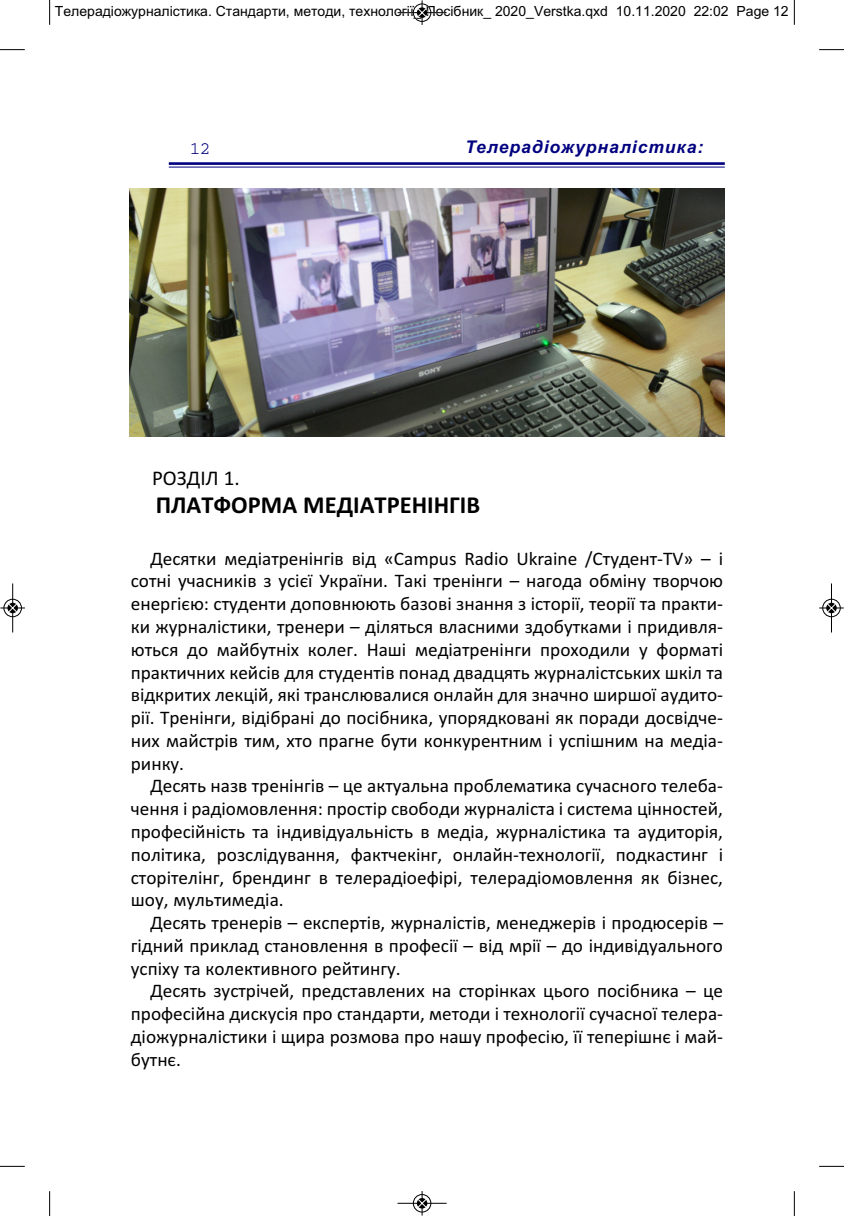
<style>
.page{position:relative;width:844px;height:1216px;background:#fff}
.page>*{position:absolute;margin:0;border:0;box-sizing:border-box;transform-origin:0 0}
.t1{font:700 24.5px "Calibri";color:#000}
.t2{font:21px "Calibri";color:#000}
.t3{font:19.25px/22.8px "Calibri";color:#000;text-align:justify}
.t4{font:italic 700 17.5px "Arial";letter-spacing:.055em;color:#000080}
.t5{font:17.5px "Courier";color:#000080}
.t6{font:14px "Arial";color:#000}
</style>
<div class="page">
<hr style="left:169px;top:162px;width:555px;height:3px;background:#000080">
<hr style="left:169px;top:167px;width:555px;height:1px;background:#000080">
<img style="left:129px;top:189px;width:595px;height:248px">
<svg style="left:49px;top:0;width:1px;height:25px"></svg>
<svg style="left:0;top:49px;width:25px;height:1px"></svg>
<svg style="left:793px;top:0;width:1px;height:25px"></svg>
<svg style="left:819px;top:49px;width:24px;height:1px"></svg>
<svg style="left:49px;top:1191px;width:1px;height:24px"></svg>
<svg style="left:0;top:1165px;width:25px;height:1px"></svg>
<svg style="left:793px;top:1191px;width:1px;height:24px"></svg>
<svg style="left:819px;top:1165px;width:24px;height:1px"></svg>
<div style="left:412px;top:3px;width:19px;height:19px;border:1px solid #fff;border-radius:50%"></div>
<hr style="left:397px;top:12px;width:49px;height:1px;background:#000">
<div style="left:413px;top:4px;width:18px;height:18px;border:1px solid #000;border-radius:50%"></div>
<svg style="left:417px;top:0;width:9px;height:25px"></svg>
<div style="left:412px;top:1193px;width:19px;height:19px;border:1px solid #fff;border-radius:50%"></div>
<hr style="left:397px;top:1202px;width:49px;height:1px;background:#000">
<div style="left:413px;top:1194px;width:18px;height:18px;border:1px solid #000;border-radius:50%"></div>
<svg style="left:417px;top:1191px;width:9px;height:24px"></svg>
<div style="left:3px;top:598px;width:19px;height:19px;border:1px solid #fff;border-radius:50%"></div>
<hr style="left:12px;top:583px;width:1px;height:49px;background:#000">
<div style="left:4px;top:599px;width:18px;height:18px;border:1px solid #000;border-radius:50%"></div>
<svg style="left:0;top:603px;width:25px;height:9px"></svg>
<div style="left:821px;top:598px;width:19px;height:19px;border:1px solid #fff;border-radius:50%"></div>
<hr style="left:831px;top:583px;width:1px;height:49px;background:#000">
<div style="left:822px;top:599px;width:18px;height:18px;border:1px solid #000;border-radius:50%"></div>
<svg style="left:819px;top:603px;width:24px;height:9px"></svg>
<p class="t6" style="left:55px;top:3px;width:735px">Телерадіожурналістика. Стандарти, методи, технології_ Посібник_ 2020_Verstkа.qxd 10.11.2020 22:02 Page 12</p>
<p class="t5" style="left:190px;top:143px;width:22px">12</p>
<p class="t4" style="left:465px;top:137px;width:239px">Телерадіожурналістика:</p>
<p class="t2" style="left:152px;top:465px;width:89px">РОЗДІЛ 1.</p>
<p class="t1" style="left:156px;top:490px;width:326px">ПЛАТФОРМА МЕДІАТРЕНІНГІВ</p>
<p class="t3" style="left:131px;top:546px;width:593px;text-indent:20px">Десятки медіатренінгів від «Campus Radio Ukraine /Студент-TV» – і сотні учасників з усієї України. Такі тренінги – нагода обміну творчою енергією: студенти доповнюють базові знання з історії, теорії та практи&shy;ки журналістики, тренери – діляться власними здобутками і придивля&shy;ються до майбутніх колег. Наші медіатренінги проходили у форматі практичних кейсів для студентів понад двадцять журналістських шкіл та відкритих лекцій, які транслювалися онлайн для значно ширшої аудито&shy;рії. Тренінги, відібрані до посібника, упорядковані як поради досвідче&shy;них майстрів тим, хто прагне бути конкурентним і успішним на медіа&shy;ринку.</p>
<p class="t3" style="left:131px;top:774px;width:593px;text-indent:20px">Десять назв тренінгів – це актуальна проблематика сучасного телеба&shy;чення і радіомовлення: простір свободи журналіста і система цінностей, професійність та індивідуальність в медіа, журналістика та аудиторія, політика, розслідування, фактчекінг, онлайн-технології, подкастинг і сторітелінг, брендинг в телерадіоефірі, телерадіомовлення як бізнес, шоу, мультимедіа.</p>
<p class="t3" style="left:131px;top:911px;width:593px;text-indent:20px">Десять тренерів – експертів, журналістів, менеджерів і продюсерів – гідний приклад становлення в професії – від мрії – до індивідуального успіху та колективного рейтингу.</p>
<p class="t3" style="left:131px;top:979px;width:593px;text-indent:20px">Десять зустрічей, представлених на сторінках цього посібника – це професійна дискусія про стандарти, методи і технології сучасної телера&shy;діожурналістики і щира розмова про нашу професію, її теперішнє і май&shy;бутнє.</p>
</div>
